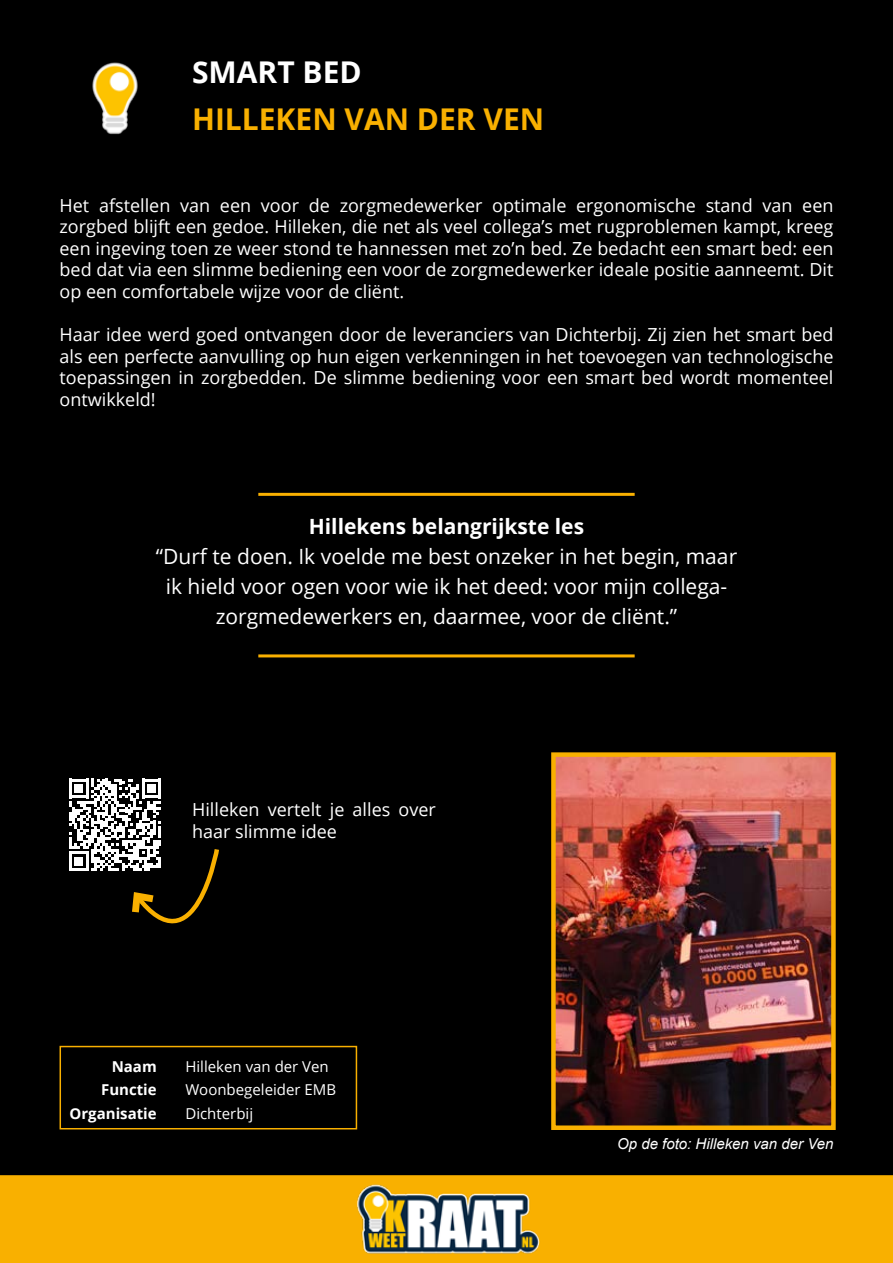
<style>
.page{position:relative;width:893px;height:1263px;background:#fff}
.page>*{position:absolute;margin:0;border:0;box-sizing:border-box;transform-origin:0 0}
.t1{font:700 30px "Open Sans";color:#f9b000}
.t2{font:700 30px "Open Sans";color:#fff}
.t3{font:21px/30px "Open Sans";color:#fff;text-align:center}
.t4{font:700 21px "Open Sans";color:#fff}
.t5{font:18px/21.6px "Open Sans";color:#fff;text-align:justify}
.t6{font:15px "Open Sans";color:#fff}
.t7{font:italic 15px "Arial";color:#fff}
.t8{font:700 15px "Open Sans";color:#fff}
</style>
<div class="page">
<div style="left:0;top:0;width:887px;height:1174px;background:#000"></div>
<div style="left:887px;top:0;width:6px;height:1174px;background:#000"></div>
<div style="left:0;top:1174px;width:893px;height:89px;background:#f9b000"></div>
<img style="left:342px;top:1181px;width:209px;height:76px">
<img style="left:92px;top:61px;width:46px;height:74px">
<hr style="left:258px;top:493px;width:377px;height:3px;background:#f9b000">
<hr style="left:258px;top:654px;width:377px;height:3px;background:#f9b000">
<svg style="left:69px;top:779px;width:152px;height:193px"></svg>
<div style="left:60px;top:1046px;width:297px;height:83px;border:2px solid #f9b000"></div>
<img style="left:556px;top:757px;width:275px;height:368px">
<div style="left:551px;top:752px;width:285px;height:378px;border:4px solid #f9b000"></div>
<h1 class="t2" style="left:192px;top:51px;width:171px">SMART BED</h1>
<h1 class="t1" style="left:192px;top:97px;width:354px">HILLEKEN VAN DER VEN</h1>
<p class="t5" style="left:60px;top:194px;width:775px">Het afstellen van een voor de zorgmedewerker optimale ergonomische stand van een zorgbed blijft een gedoe. Hilleken, die net als veel collega’s met rugproblemen kampt, kreeg een ingeving toen ze weer stond te hannessen met zo’n bed. Ze bedacht een smart bed: een bed dat via een slimme bediening een voor de zorgmedewerker ideale positie aanneemt. Dit op een comfortabele wijze voor de cliënt.</p>
<p class="t5" style="left:60px;top:323px;width:775px">Haar idee werd goed ontvangen door de leveranciers van Dichterbij. Zij zien het smart bed als een perfecte aanvulling op hun eigen verkenningen in het toevoegen van technologische toepassingen in zorgbedden. De slimme bediening voor een smart bed wordt momenteel ontwikkeld!</p>
<p class="t4" style="left:309px;top:511px;width:277px">Hillekens belangrijkste les</p>
<p class="t3" style="left:156px;top:541px;width:583px">“Durf te doen. Ik voelde me best onzeker in het begin, maar ik hield voor ogen voor wie ik het deed: voor mijn collega&shy;zorgmedewerkers en, daarmee, voor de cliënt.”</p>
<p class="t5" style="left:192px;top:799px;width:245px">Hilleken vertelt je alles over haar slimme idee</p>
<p class="t8" style="left:112px;top:1056px;width:47px">Naam</p>
<p class="t6" style="left:185px;top:1056px;width:145px">Hilleken van der Ven</p>
<p class="t8" style="left:101px;top:1079px;width:57px">Functie</p>
<p class="t6" style="left:185px;top:1079px;width:152px">Woonbegeleider EMB</p>
<p class="t8" style="left:70px;top:1103px;width:89px">Organisatie</p>
<p class="t6" style="left:185px;top:1103px;width:69px">Dichterbij</p>
<p class="t7" style="left:617px;top:1133px;width:218px">Op de foto: Hilleken van der Ven</p>
</div>
